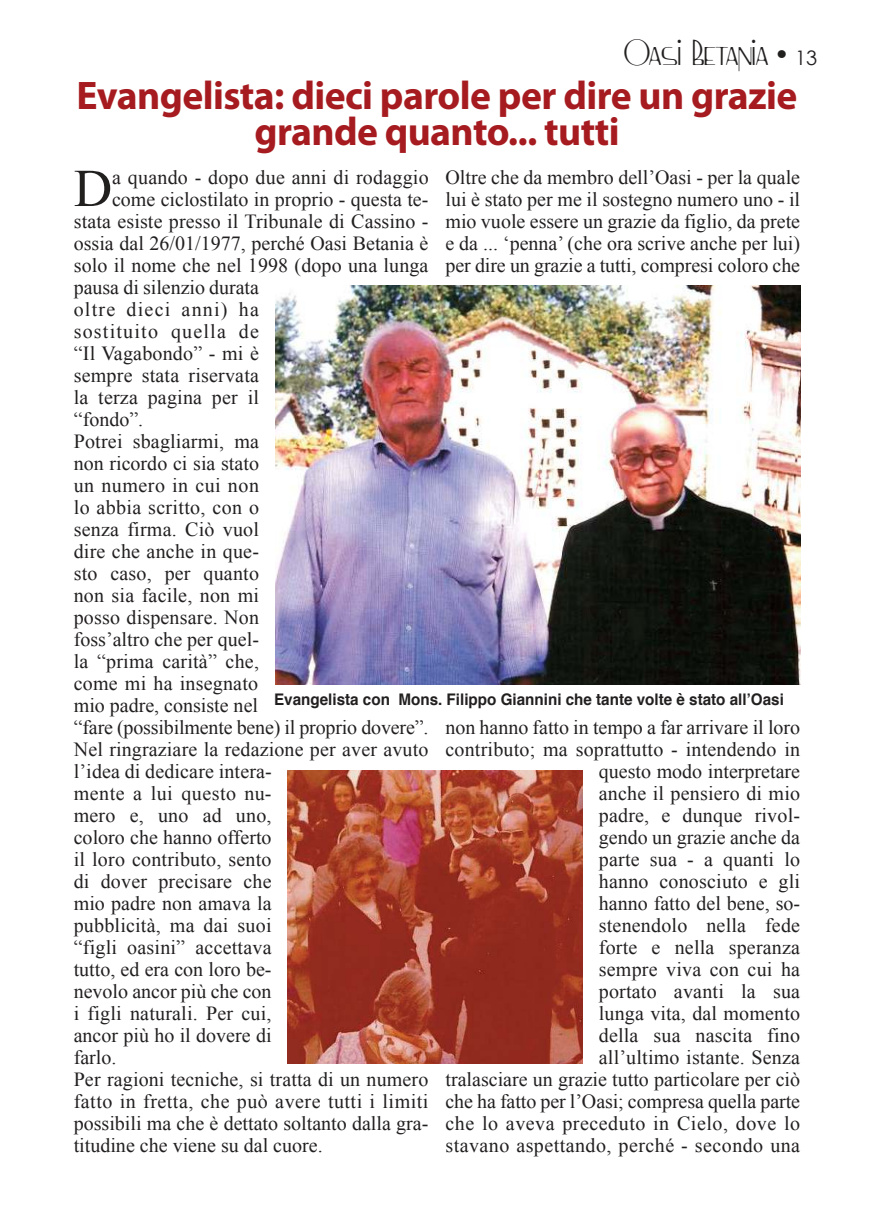
<style>
.page{position:relative;width:874px;height:1225px;background:#fff}
.page>*{position:absolute;margin:0;border:0;box-sizing:border-box;transform-origin:0 0}
.t1{font:53.2px "Times New Roman";color:#221f1f}
.t2{font:700 40px/36px "Myriad Pro";letter-spacing:-.015em;color:#a61b1f;text-align:center}
.t3{font:36px "ss.drebeden";color:#221f1f;scale:.96 1}
.t4{font:20px/22px "Times New Roman";letter-spacing:.01em;color:#221f1f;text-align:justify}
.t5{font:20px "Times New Roman";letter-spacing:-.01em;color:#221f1f}
.t6{font:20px "Times New Roman";letter-spacing:.06em;color:#221f1f}
.t7{font:700 16px "Helvetica";color:#221f1f;scale:.95 1}
.s1{font-family:"Oriya MN";font-size:28px}
.s2{font-family:"Century Gothic";font-size:20px}
</style>
<div class="page">
<img style="left:287px;top:770px;width:295px;height:294px">
<img style="left:275px;top:285px;width:524px;height:399px">
<h3 class="t3" style="left:624px;top:39px;width:202px">Oasi Betania <span class="s1">•</span> <span class="s2">13</span></h3>
<h2 class="t2" style="left:77px;top:81px;width:721px">Evangelista: dieci parole per dire un grazie grande quanto... tutti</h2>
<h1 class="t1" style="left:74px;top:169px;width:40px">D</h1>
<p class="t4" style="left:112px;top:168px;width:318px">a quando - dopo due anni di rodaggio</p>
<p class="t4" style="left:445px;top:168px;width:356px">Oltre che da membro dell’Oasi - per la quale lui è stato per me il sostegno numero uno - il mio vuole essere un grazie da figlio, da prete e da ... ‘penna’ (che ora scrive anche per lui) per dire un grazie a tutti, compresi coloro che</p>
<p class="t4" style="left:112px;top:190px;width:318px">come ciclostilato in proprio - questa te-</p>
<p class="t4" style="left:74px;top:212px;width:356px">stata esiste presso il Tribunale di Cassino -</p>
<p class="t4" style="left:74px;top:234px;width:356px">ossia dal 26/01/1977, perché Oasi Betania è</p>
<p class="t4" style="left:74px;top:256px;width:356px">solo il nome che nel 1998 (dopo una lunga</p>
<p class="t4" style="left:74px;top:278px;width:187px">pausa di silenzio durata</p>
<p class="t6" style="left:74px;top:302px;width:187px">oltre dieci anni) ha</p>
<p class="t6" style="left:74px;top:324px;width:187px">sostituito quella de</p>
<p class="t4" style="left:74px;top:344px;width:187px">“Il Vagabondo” - mi è</p>
<p class="t4" style="left:74px;top:366px;width:187px">sempre stata riservata</p>
<p class="t4" style="left:74px;top:388px;width:187px">la terza pagina per il</p>
<p class="t4" style="left:74px;top:410px;width:71px">“fondo”.</p>
<p class="t4" style="left:74px;top:432px;width:187px">Potrei sbagliarmi, ma</p>
<p class="t4" style="left:74px;top:454px;width:187px">non ricordo ci sia stato</p>
<p class="t4" style="left:74px;top:476px;width:187px">un numero in cui non</p>
<p class="t4" style="left:74px;top:498px;width:187px">lo abbia scritto, con o</p>
<p class="t4" style="left:74px;top:520px;width:187px">senza firma. Ciò vuol</p>
<p class="t4" style="left:74px;top:542px;width:187px">dire che anche in que-</p>
<p class="t4" style="left:74px;top:564px;width:187px">sto caso, per quanto</p>
<p class="t4" style="left:74px;top:586px;width:187px">non sia facile, non mi</p>
<p class="t4" style="left:74px;top:608px;width:187px">posso dispensare. Non</p>
<p class="t4" style="left:74px;top:630px;width:187px">foss’altro che per quel-</p>
<p class="t4" style="left:74px;top:652px;width:187px">la “prima carità” che,</p>
<p class="t4" style="left:74px;top:674px;width:186px">come mi ha insegnato</p>
<p class="t4" style="left:74px;top:696px;width:186px">mio padre, consiste nel</p>
<p class="t5" style="left:74px;top:720px;width:356px">“fare (possibilmente bene) il proprio dovere”.</p>
<p class="t4" style="left:74px;top:740px;width:356px">Nel ringraziare la redazione per aver avuto</p>
<p class="t4" style="left:74px;top:762px;width:199px">l’idea di dedicare intera-</p>
<p class="t4" style="left:74px;top:784px;width:199px">mente a lui questo nu-</p>
<p class="t4" style="left:74px;top:806px;width:199px">mero e, uno ad uno,</p>
<p class="t4" style="left:74px;top:828px;width:199px">coloro che hanno offerto</p>
<p class="t4" style="left:74px;top:850px;width:199px">il loro contributo, sento</p>
<p class="t4" style="left:74px;top:872px;width:199px">di dover precisare che</p>
<p class="t4" style="left:74px;top:894px;width:199px">mio padre non amava la</p>
<p class="t4" style="left:74px;top:916px;width:199px">pubblicità, ma dai suoi</p>
<p class="t4" style="left:74px;top:938px;width:199px">“figli oasini” accettava</p>
<p class="t4" style="left:74px;top:960px;width:199px">tutto, ed era con loro be-</p>
<p class="t4" style="left:74px;top:982px;width:199px">nevolo ancor più che con</p>
<p class="t4" style="left:74px;top:1004px;width:199px">i figli naturali. Per cui,</p>
<p class="t4" style="left:74px;top:1026px;width:199px">ancor più ho il dovere di</p>
<p class="t4" style="left:74px;top:1048px;width:44px">farlo.</p>
<p class="t4" style="left:74px;top:1070px;width:356px">Per ragioni tecniche, si tratta di un numero</p>
<p class="t4" style="left:74px;top:1092px;width:356px">fatto in fretta, che può avere tutti i limiti</p>
<p class="t4" style="left:74px;top:1114px;width:356px">possibili ma che è dettato soltanto dalla gra-</p>
<p class="t4" style="left:74px;top:1136px;width:250px">titudine che viene su dal cuore.</p>
<p class="t7" style="left:274px;top:692px;width:538px">Evangelista con Mons. Filippo Giannini che tante volte è stato all’Oasi</p>
<p class="t4" style="left:445px;top:718px;width:356px;text-align:right">non hanno fatto in tempo a far arrivare il loro contributo; ma soprattutto - intendendo in questo modo interpretare<br>anche il pensiero di mio<br>padre, e dunque rivol-<br>gendo un grazie anche da<br>parte sua - a quanti lo<br>hanno conosciuto e gli<br>hanno fatto del bene, so-<br>stenendolo nella fede<br>forte e nella speranza<br>sempre viva con cui ha<br>portato avanti la sua<br>lunga vita, dal momento<br>della sua nascita fino<br>all’ultimo istante. Senza<br>tralasciare un grazie tutto particolare per ciò che ha fatto per l’Oasi; compresa quella parte che lo aveva preceduto in Cielo, dove lo stavano aspettando, perché - secondo una</p>
</div>
